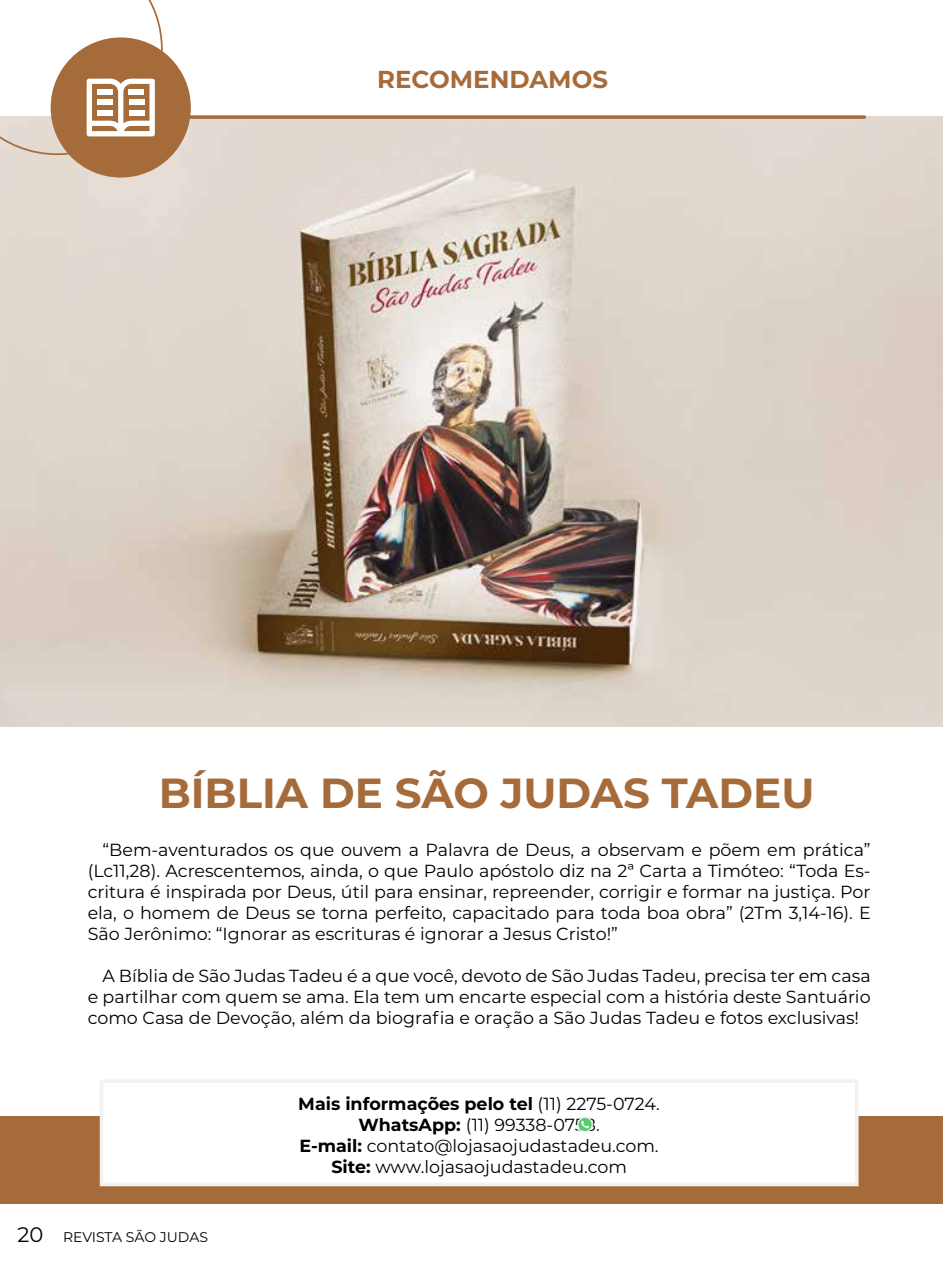
<style>
.page{position:relative;width:943px;height:1265px;background:#fff}
.page>*{position:absolute;margin:0;border:0;box-sizing:border-box;transform-origin:0 0}
.t1{font:700 42px "Montserrat";color:#a66b3a}
.t2{font:700 24.5px "Montserrat";color:#a66b3a}
.t3{font:17.5px/21px "Montserrat";color:#000;text-align:justify}
.t4{font:14px "Montserrat";letter-spacing:-.005em;color:#000}
.s1{font-size:21px}
.s2{font-weight:700}
</style>
<div class="page">
<img style="left:0;top:117px;width:943px;height:609px">
<svg style="left:190px;top:115px;width:674px;height:4px;background:#af7b50"></svg>
<div style="left:51px;top:37px;width:140px;height:141px;background:#a66b3a;border-radius:50%"></div>
<svg style="left:0;top:0;width:164px;height:156px"></svg>
<div style="left:97px;top:89px;width:16px;height:5px;background:#fff"></div>
<div style="left:97px;top:100px;width:16px;height:5px;background:#fff"></div>
<div style="left:97px;top:110px;width:16px;height:5px;background:#fff"></div>
<div style="left:129px;top:89px;width:15px;height:5px;background:#fff"></div>
<div style="left:129px;top:100px;width:15px;height:5px;background:#fff"></div>
<div style="left:129px;top:110px;width:15px;height:5px;background:#fff"></div>
<div style="left:0;top:1117px;width:943px;height:87px;background:#a66b3a"></div>
<div style="left:101px;top:1081px;width:755px;height:103px;background:#fff"></div>
<div style="left:100px;top:1079px;width:758px;height:107px;border:4px solid #f4f1f1"></div>
<svg style="left:577px;top:1117px;width:16px;height:15px"></svg>
<h2 class="t2" style="left:377px;top:62px;width:232px">RECOMENDAMOS</h2>
<h1 class="t1" style="left:159px;top:763px;width:657px">BÍBLIA DE SÃO JUDAS TADEU</h1>
<p class="t3" style="left:88px;top:839px;width:784px;text-indent:15px">“Bem-aventurados os que ouvem a Palavra de Deus, a observam e põem em prática” (Lc11,28). Acrescentemos, ainda, o que Paulo apóstolo diz na 2ª Carta a Timóteo: “Toda Es&shy;critura é inspirada por Deus, útil para ensinar, repreender, corrigir e formar na justiça. Por ela, o homem de Deus se torna perfeito, capacitado para toda boa obra” (2Tm 3,14-16). E São Jerônimo: “Ignorar as escrituras é ignorar a Jesus Cristo!”</p>
<p class="t3" style="left:88px;top:965px;width:784px;text-indent:15px">A Bíblia de São Judas Tadeu é a que você, devoto de São Judas Tadeu, precisa ter em casa e partilhar com quem se ama. Ela tem um encarte especial com a história deste Santuário como Casa de Devoção, além da biografia e oração a São Judas Tadeu e fotos exclusivas!</p>
<p class="t4" style="left:18px;top:1227px;width:192px"><span class="s1">20</span> REVISTA SÃO JUDAS</p>
<p class="t3" style="left:298px;top:1092px;width:363px;text-align:center"><span class="s2">Mais informações pelo tel</span> (11) 2275-0724.<br><span class="s2">WhatsApp:</span> (11) 99338-0758.<br><span class="s2">E-mail:</span> contato@lojasaojudastadeu.com.<br><span class="s2">Site:</span> www.lojasaojudastadeu.com</p>
</div>
